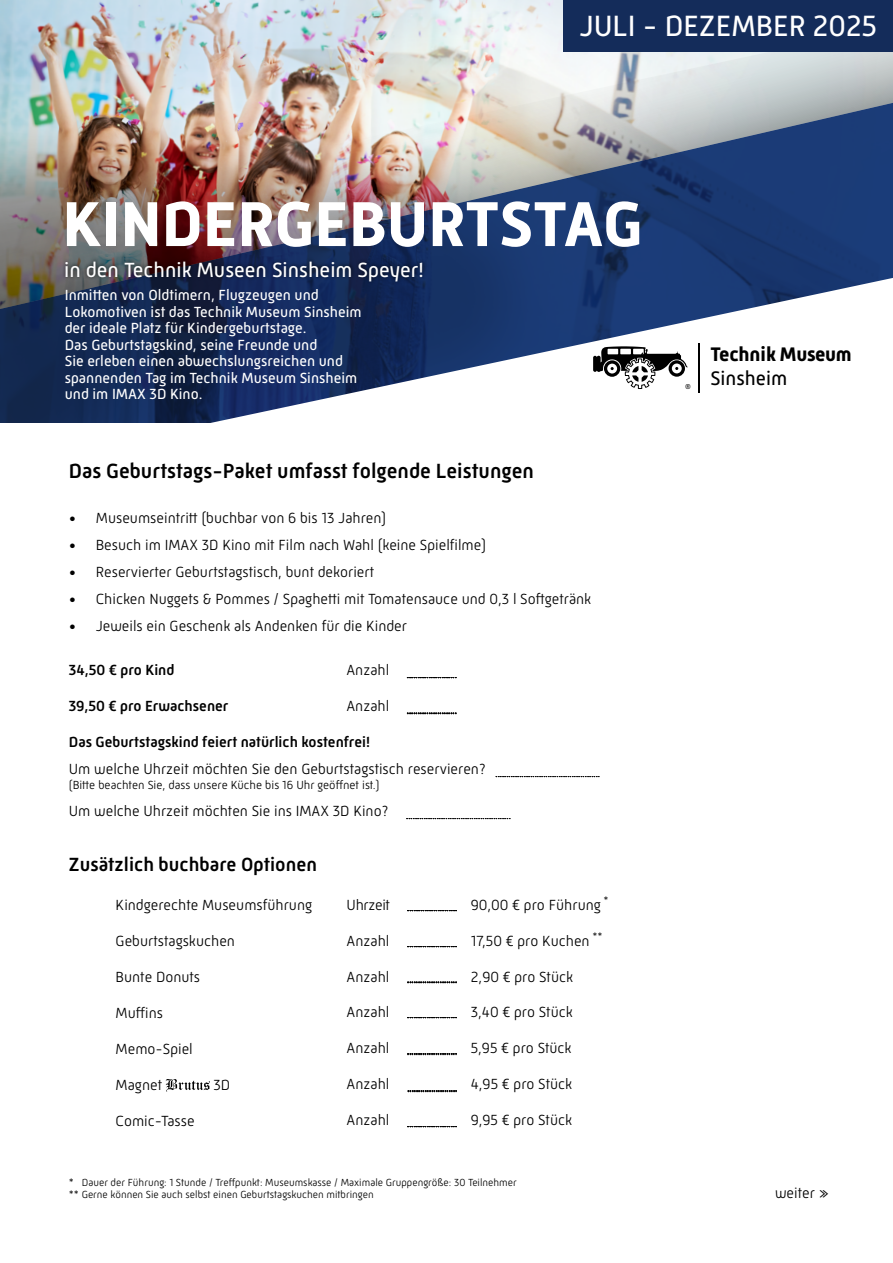
<style>
.page{position:relative;width:893px;height:1263px;background:#fff}
.page>*{position:absolute;margin:0;border:0;box-sizing:border-box;transform-origin:0 0}
.t1{font:700 64.8px "Mic 32 New";color:#fff}
.t2{font:30px "Mic 32 New";color:#fff}
.t3{font:500 21px "Mic 32 New";color:#000}
.t4{font:21px "Mic 32 New";color:#fff}
.t5{font:700 20.1px "Mic 32 New";letter-spacing:-.02em;color:#000}
.t6{font:20.1px "Mic 32 New";color:#000}
.t7{font:500 19.5px "Mic 32 New";color:#000}
.t8{font:300 15px "Mic 32 New";color:#000}
.t9{font:15px/16.5px "Mic 32 New";color:#fff}
.t10{font:500 15px "Mic 32 New";color:#000}
.t11{font:300 15px "Mic 32 New";letter-spacing:-.02em;color:#000}
.t12{font:300 12px "Mic 32 New";color:#000}
.t13{font:300 10.5px/12px "Mic 32 New";color:#000}
.t14{font:300 9px "Mic 32 New";color:#000}
.t15{font:7.65px "Mic 32 New";color:#000}
</style>
<div class="page">
<svg style="left:166px;top:1079px;width:44px;height:12px"></svg>
<img style="left:0;top:0;width:893px;height:423px">
<div style="left:563px;top:0;width:330px;height:52px;background:#142c5a"></div>
<h2 class="t2" style="left:579px;top:8px;width:299px">JULI - DEZEMBER 2025</h2>
<h1 class="t1" style="left:62px;top:187px;width:582px">KINDERGEBURTSTAG</h1>
<h3 class="t4" style="left:64px;top:257px;width:361px">in den Technik Museen Sinsheim Speyer!</h3>
<p class="t9" style="left:65px;top:287px;width:298px">Inmitten von Oldtimern, Flugzeugen und Lokomotiven ist das Technik Museum Sinsheim der ideale Platz für Kindergeburtstage.<br>Das Geburtstagskind, seine Freunde und<br>Sie erleben einen abwechslungsreichen und spannenden Tag im Technik Museum Sinsheim und im IMAX 3D Kino.</p>
<h3 class="t3" style="left:69px;top:458px;width:467px">Das Geburtstags-Paket umfasst folgende Leistungen</h3>
<p class="t8" style="left:69px;top:509px;width:319px">• Museumseintritt (buchbar von 6 bis 13 Jahren)</p>
<p class="t8" style="left:69px;top:536px;width:419px">• Besuch im IMAX 3D Kino mit Film nach Wahl (keine Spielfilme)</p>
<p class="t8" style="left:69px;top:563px;width:307px">• Reservierter Geburtstagstisch, bunt dekoriert</p>
<p class="t8" style="left:69px;top:590px;width:524px">• Chicken Nuggets &amp; Pommes / Spaghetti mit Tomatensauce und 0,3 l Softgetränk</p>
<p class="t8" style="left:69px;top:617px;width:340px">• Jeweils ein Geschenk als Andenken für die Kinder</p>
<p class="t10" style="left:69px;top:661px;width:107px">34,50 € pro Kind</p>
<p class="t8" style="left:346px;top:661px;width:44px">Anzahl</p>
<p class="t10" style="left:69px;top:697px;width:161px">39,50 € pro Erwachsener</p>
<p class="t8" style="left:346px;top:697px;width:44px">Anzahl</p>
<p class="t10" style="left:69px;top:733px;width:303px">Das Geburtstagskind feiert natürlich kostenfrei!</p>
<p class="t8" style="left:69px;top:760px;width:418px">Um welche Uhrzeit möchten Sie den Geburtstagstisch reservieren?</p>
<p class="t12" style="left:69px;top:777px;width:312px">(Bitte beachten Sie, dass unsere Küche bis 16 Uhr geöffnet ist.)</p>
<p class="t8" style="left:69px;top:802px;width:321px">Um welche Uhrzeit möchten Sie ins IMAX 3D Kino?</p>
<p class="t14" style="left:407px;top:670px;width:52px">.......................</p>
<p class="t14" style="left:407px;top:705px;width:52px">.......................</p>
<p class="t14" style="left:495px;top:769px;width:106px">................................................</p>
<h3 class="t7" style="left:69px;top:853px;width:250px">Zusätzlich buchbare Optionen</h3>
<p class="t8" style="left:116px;top:896px;width:198px">Kindgerechte Museumsführung</p>
<p class="t8" style="left:116px;top:932px;width:121px">Geburtstagskuchen</p>
<p class="t8" style="left:116px;top:968px;width:86px">Bunte Donuts</p>
<p class="t8" style="left:116px;top:1004px;width:49px">Muffins</p>
<p class="t8" style="left:116px;top:1040px;width:79px">Memo-Spiel</p>
<p class="t8" style="left:116px;top:1076px;width:48px">Magnet</p>
<p class="t8" style="left:213px;top:1076px;width:18px">3D</p>
<p class="t8" style="left:116px;top:1112px;width:80px">Comic-Tasse</p>
<p class="t14" style="left:406px;top:811px;width:106px">................................................</p>
<p class="t11" style="left:347px;top:896px;width:45px">Uhrzeit</p>
<p class="t8" style="left:347px;top:932px;width:44px">Anzahl</p>
<p class="t8" style="left:347px;top:968px;width:44px">Anzahl</p>
<p class="t8" style="left:347px;top:1004px;width:44px">Anzahl</p>
<p class="t8" style="left:347px;top:1040px;width:44px">Anzahl</p>
<p class="t8" style="left:347px;top:1076px;width:44px">Anzahl</p>
<p class="t8" style="left:347px;top:1112px;width:44px">Anzahl</p>
<p class="t14" style="left:407px;top:903px;width:52px">.......................</p>
<p class="t14" style="left:407px;top:903px;width:21px">.........</p>
<p class="t14" style="left:407px;top:939px;width:52px">.......................</p>
<p class="t14" style="left:407px;top:974px;width:52px">.......................</p>
<p class="t14" style="left:407px;top:1010px;width:52px">.......................</p>
<p class="t14" style="left:407px;top:1046px;width:52px">.......................</p>
<p class="t14" style="left:407px;top:1083px;width:52px">.......................</p>
<p class="t14" style="left:407px;top:1119px;width:52px">.......................</p>
<p class="t14" style="left:407px;top:1119px;width:21px">.........</p>
<p class="t8" style="left:471px;top:896px;width:139px">90,00 € pro Führung <sup>*</sup></p>
<p class="t8" style="left:471px;top:932px;width:133px">17,50 € pro Kuchen <sup>**</sup></p>
<p class="t8" style="left:471px;top:968px;width:104px">2,90 € pro Stück</p>
<p class="t8" style="left:471px;top:1004px;width:104px">3,40 € pro Stück</p>
<p class="t8" style="left:471px;top:1040px;width:102px">5,95 € pro Stück</p>
<p class="t8" style="left:471px;top:1076px;width:103px">4,95 € pro Stück</p>
<p class="t8" style="left:471px;top:1112px;width:103px">9,95 € pro Stück</p>
<p class="t13" style="left:69px;top:1176px;width:449px">* Dauer der Führung: 1 Stunde / Treffpunkt: Museumskasse / Maximale Gruppengröße: 30 Teilnehmer ** Gerne können Sie auch selbst einen Geburtstagskuchen mitbringen</p>
<p class="t15" style="left:685px;top:382px;width:7px">®</p>
<h3 class="t5" style="left:710px;top:343px;width:143px">Technik Museum</h3>
<h3 class="t6" style="left:710px;top:366px;width:78px">Sinsheim</h3>
<p class="t8" style="left:775px;top:1185px;width:56px">weiter &gt;&gt;</p>
</div>
